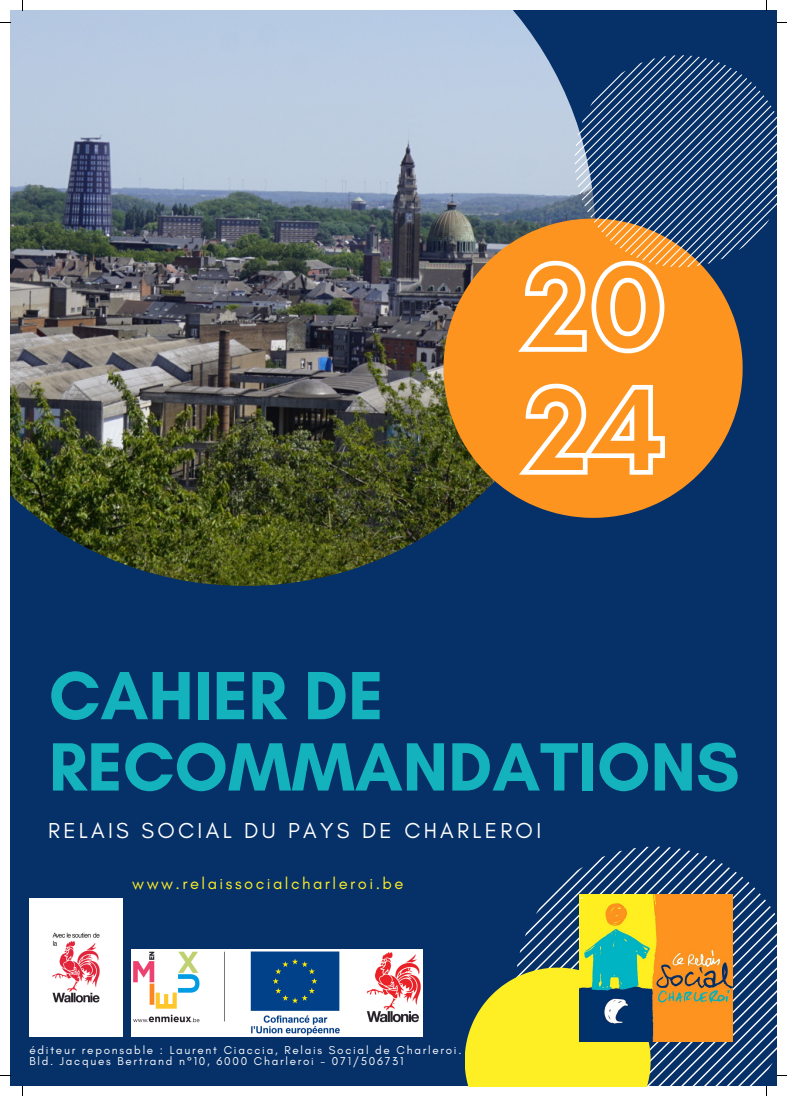
<style>
.page{position:relative;width:787px;height:1096px;background:#fff}
.page>*{position:absolute;margin:0;border:0;box-sizing:border-box;transform-origin:0 0}
.t1{font:700 69.5px/71.2px "Glacial Indifference";color:#13b2bd}
.t2{font:22px "Glacial Indifference";letter-spacing:.15em;color:#fff}
.t3{font:16.5px "Glacial Indifference";letter-spacing:.15em;color:#feee24}
.t4{font:11.62px/11.2px "Glacial Indifference";letter-spacing:.15em;color:#fefefe}
</style>
<div class="page">
<div style="left:10px;top:10px;width:767px;height:1076px;background:#063068"></div>
<img style="left:10px;top:10px;width:535px;height:576px">
<svg style="left:443px;top:218px;width:300px;height:300px;fill:#fd9420"></svg>
<svg style="left:514px;top:381px;width:153px;height:96px;background:#fdad55"></svg>
<svg style="left:513px;top:55px;width:264px;height:301px"></svg>
<svg style="left:465px;top:977px;width:51px;height:109px;fill:#feee24"></svg>
<img style="left:29px;top:898px;width:94px;height:138px">
<img style="left:132px;top:949px;width:291px;height:87px">
<svg style="left:516px;top:846px;width:271px;height:249px"></svg>
<p class="t1" style="left:49px;top:659px;width:692px">CAHIER DE<br>RECOMMANDATIONS</p>
<p class="t2" style="left:48px;top:816px;width:495px">RELAIS SOCIAL DU PAYS DE CHARLEROI</p>
<h4 class="t3" style="left:132px;top:873px;width:273px">www.relaissocialcharleroi.be</h4>
<p class="t4" style="left:29px;top:1044px;width:433px">éditeur reponsable : Laurent Ciaccia, Relais Social de Charleroi.<br>Bld. Jacques Bertrand n°10, 6000 Charleroi - 071/506731</p>
</div>
